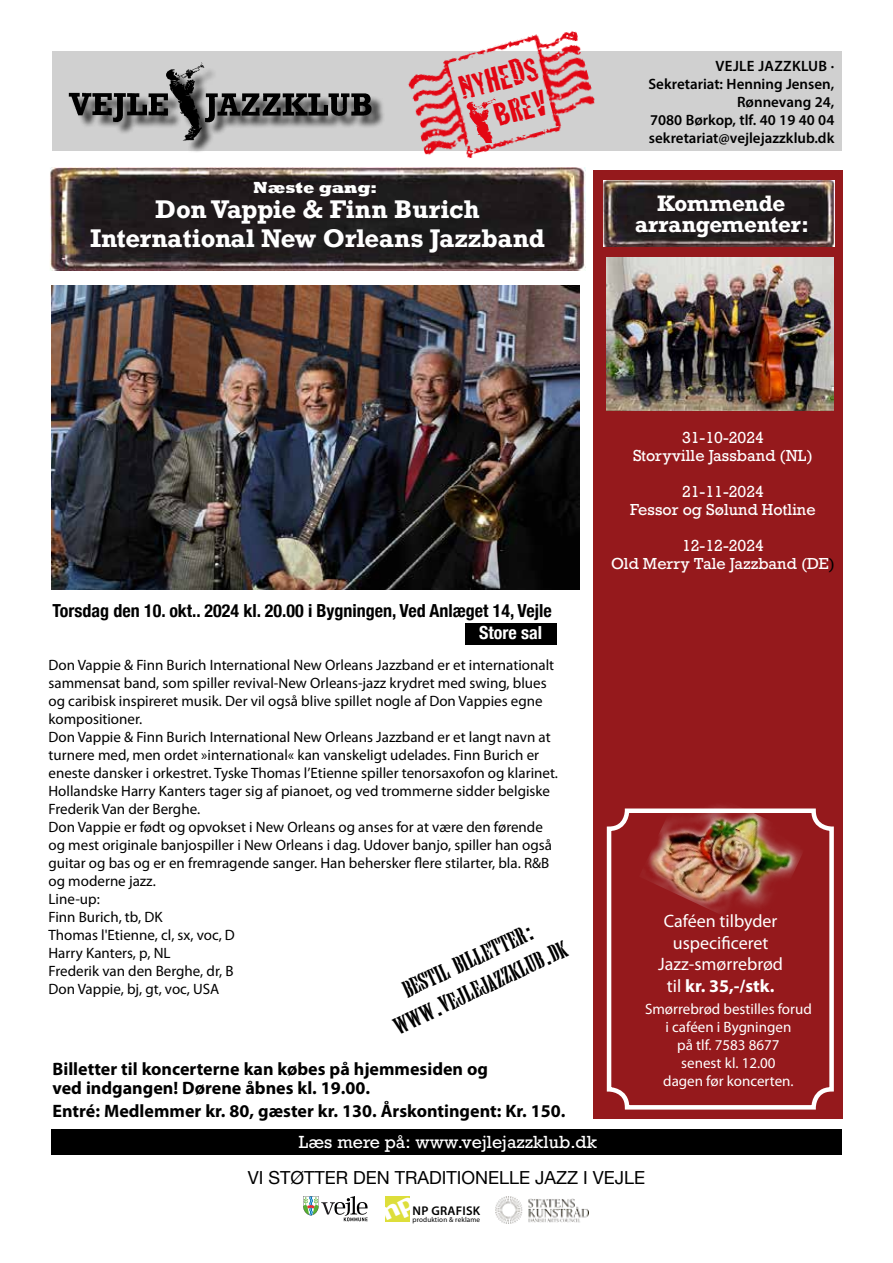
<style>
.page{position:relative;width:893px;height:1263px;background:#fff}
.page>*{position:absolute;margin:0;border:0;box-sizing:border-box;transform-origin:0 0}
.t1{font:35.4px/35.4px "Cracked";color:#e30613;text-align:right}
.t2{font:700 24px/28.8px "Rockwell";letter-spacing:-.005em;color:#fff;text-align:center}
.t3{font:24px/29.5px "Hand Printing Press Stencil demo";color:#000;text-align:center}
.t4{font:700 21px/21px "Rockwell";letter-spacing:-.01em;color:#fff;text-align:center}
.t5{font:700 18px/19.5px "Myriad Pro";color:#000}
.t6{font:700 condensed 18px "Helvetica Neue";color:#000}
.t7{font:18px/21.6px "Myriad Pro";color:#fff;text-align:center}
.t8{font:18px "Helvetica Neue";color:#000}
.t9{font:700 condensed 18px "Helvetica Neue";color:#fff}
.t10{font:16.5px "Rockwell";color:#fff}
.t11{font:800 16.5px "Rockwell";color:#fff}
.t12{font:15px/18px "Myriad Pro";color:#000}
.t13{font:600 15px/18px "Myriad Pro";color:#000;text-align:right}
.t14{font:15px/18px "Rockwell";color:#fff;text-align:center}
.t15{font:15px/18px "Myriad Pro";color:#fff;text-align:center}
.t16{font:600 12.6px "Myriad Pro";letter-spacing:.02em;color:#000}
.t17{font:7.2px "Myriad Pro";letter-spacing:.02em;color:#000}
.s1{font-family:"Rockwell"}
.s2{color:#000}
.s3{font-weight:700}
</style>
<div class="page">
<div style="left:593px;top:170px;width:250px;height:948px;background:#95191c"></div>
<div style="left:53px;top:51px;width:789px;height:99px;background:#d0d0d0"></div>
<div style="left:72px;top:66px;width:313px;height:88px;background:#000;opacity:.75"></div>
<img style="left:68px;top:62px;width:308px;height:82px">
<div style="left:465px;top:623px;width:91px;height:22px;background:#000"></div>
<img style="left:50px;top:167px;width:536px;height:103px">
<img style="left:648px;top:805px;width:154px;height:109px">
<div style="left:51px;top:1129px;width:791px;height:26px;background:#000"></div>
<div style="left:385px;top:1197px;width:25px;height:25px;background:#ddde3a"></div>
<svg style="left:303px;top:1196px;width:65px;height:25px"></svg>
<img style="left:495px;top:1197px;width:93px;height:27px">
<div style="left:607px;top:808px;width:227px;height:301px;border:4px solid #fff;border-radius:18px"></div>
<img style="left:604px;top:181px;width:230px;height:65px">
<img style="left:403px;top:31px;width:200px;height:138px">
<img style="left:467px;top:97px;width:29px;height:45px">
<img style="left:51px;top:285px;width:529px;height:304px">
<img style="left:607px;top:257px;width:227px;height:153px">
<svg style="left:385px;top:1196px;width:25px;height:1px"></svg>
<p class="t11" style="left:254px;top:178px;width:125px">Næste gang:</p>
<h1 class="t1" style="left:455px;top:69px;width:82px;rotate:-15deg">NYHEDS<br>BREV</h1>
<h2 class="t2" style="left:90px;top:195px;width:456px">Don Vappie &amp; Finn Burich<br>International New Orleans Jazzband</h2>
<p class="t13" style="left:648px;top:56px;width:187px">VEJLE JAZZKLUB ·<br>Sekretariat: Henning Jensen,<br>Rønnevang 24,<br>7080 Børkop, tlf. 40 19 40 04 sekretariat@vejlejazzklub.dk</p>
<h3 class="t4" style="left:635px;top:193px;width:175px">Kommende arrangementer:</h3>
<p class="t6" style="left:53px;top:595px;width:501px">Torsdag den 10. okt.. 2024 kl. 20.00 i Bygningen, Ved Anlæget 14, Vejle</p>
<p class="t9" style="left:479px;top:618px;width:64px">Store sal</p>
<p class="t12" style="left:49px;top:655px;width:511px">Don Vappie &amp; Finn Burich International New Orleans Jazzband er et internationalt sammensat band, som spiller revival-New Orleans-jazz krydret med swing, blues og caribisk inspireret musik. Der vil også blive spillet nogle af Don Vappies egne kompositioner.<br>Don Vappie &amp; Finn Burich International New Orleans Jazzband er et langt navn at turnere med, men ordet »international« kan vanskeligt udelades. Finn Burich er eneste dansker i orkestret. Tyske Thomas l’Etienne spiller tenorsaxofon og klarinet.<br>Hollandske Harry Kanters tager sig af pianoet, og ved trommerne sidder belgiske Frederik Van der Berghe.<br>Don Vappie er født og opvokset i New Orleans og anses for at være den førende og mest originale banjospiller i New Orleans i dag. Udover banjo, spiller han også guitar og bas og er en fremragende sanger. Han behersker flere stilarter, bla. R&amp;B og moderne jazz.<br>Line-up:<br>Finn Burich, tb, DK<br>Thomas l'Etienne, cl, sx, voc, D<br>Harry Kanters, p, NL<br>Frederik van den Berghe, dr, B<br>Don Vappie, bj, gt, voc, USA</p>
<h2 class="t3" style="left:377px;top:988px;width:191px;rotate:-25deg">BESTIL BILLETTER<span class="s1">:<br></span>WWW<span class="s1">.</span>VEJLEJAZZKLUB<span class="s1">.</span>DK</h2>
<p class="t5" style="left:53px;top:1058px;width:437px">Billetter til koncerterne kan købes på hjemmesiden og ved indgangen! Dørene åbnes kl. 19.00.</p>
<p class="t5" style="left:53px;top:1100px;width:514px">Entré: Medlemmer kr. 80, gæster kr. 130. Årskontingent: Kr. 150.</p>
<p class="t10" style="left:299px;top:1132px;width:300px">Læs mere på: www.vejlejazzklub.dk</p>
<p class="t14" style="left:633px;top:428px;width:181px">31-10-2024<br>Storyville Jassband (NL)</p>
<p class="t14" style="left:630px;top:482px;width:187px">21-11-2024<br>Fessor og Sølund Hotline</p>
<p class="t14" style="left:611px;top:536px;width:225px">12-12-2024<br>Old Merry Tale Jazzband (DE<span class="s2">)</span></p>
<p class="t7" style="left:658px;top:910px;width:126px">Caféen tilbyder uspecificeret<br>Jazz-smørrebrød til <span class="s3">kr. 35,-/stk.</span></p>
<p class="t15" style="left:645px;top:1000px;width:168px">Smørrebrød bestilles forud i caféen i Bygningen<br>på tlf. 7583 8677<br>senest kl. 12.00<br>dagen før koncerten.</p>
<p class="t8" style="left:248px;top:1165px;width:399px">VI STØTTER DEN TRADITIONELLE JAZZ I VEJLE</p>
<p class="t16" style="left:413px;top:1202px;width:69px">NP grafisk</p>
<p class="t17" style="left:412px;top:1215px;width:69px">produktion &amp; reklame</p>
</div>
